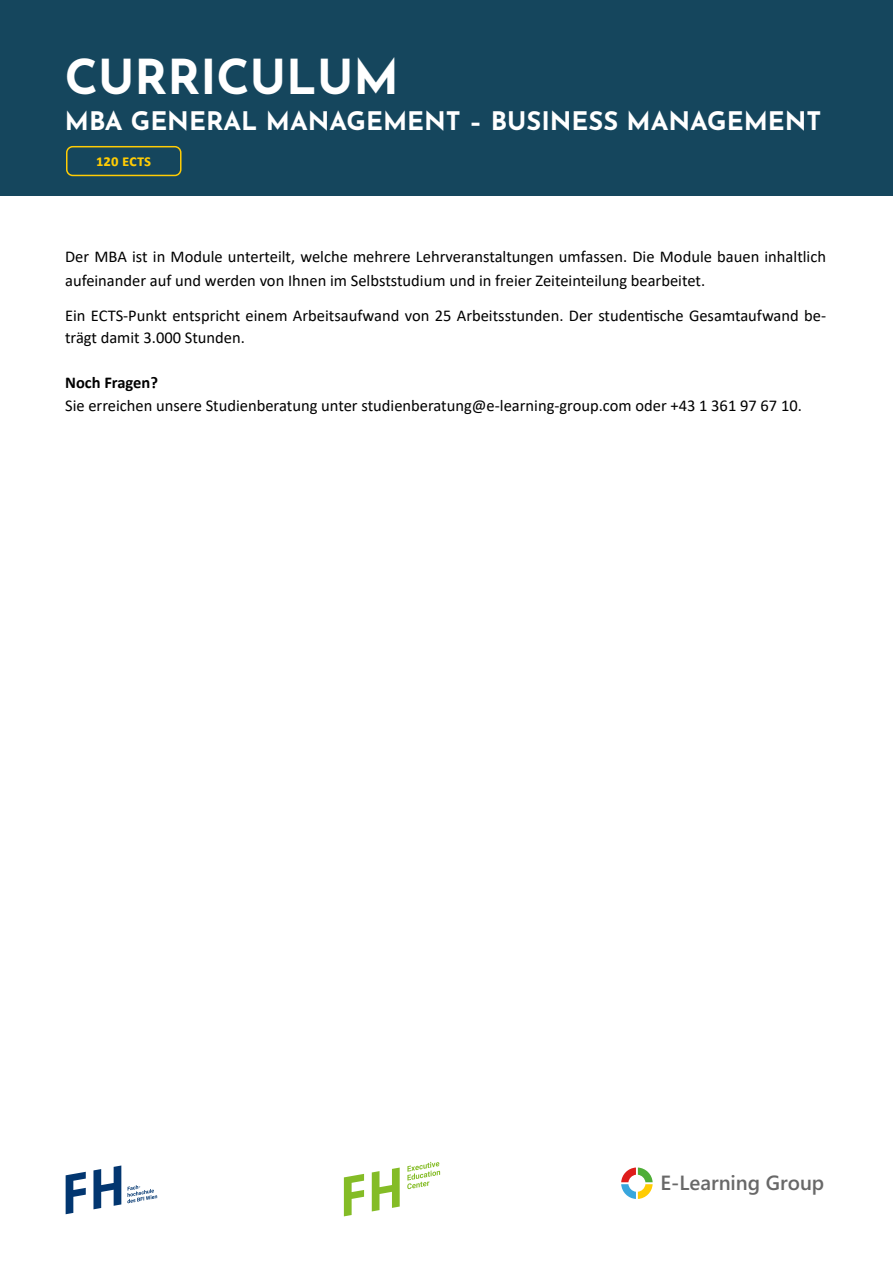
<style>
.page{position:relative;width:893px;height:1263px;background:#fff}
.page>*{position:absolute;margin:0;border:0;box-sizing:border-box;transform-origin:0 0}
.ELG_Text__SegoeUI_20px_regular{font:700 48px "Josefin Sans";color:#fff}
.ELG_Text__SegoeUI_20px_regular-2{font:700 25.5px "Josefin Sans";color:#fff}
.t1{font:600 20.55px "Segoe UI";color:#686868}
.ELG_Text__SegoeUI_20px_regular-3{font:16.5px/24px "Calibri";color:#000}
.ELG_Text__SegoeUI_20px_regular-4{font:700 16.5px "Calibri";color:#000}
.ELG_Text__SegoeUI_20px_regular-5{font:700 16.5px "Calibri";color:#ffcc04}
</style>
<div class="page">
<div style="left:0;top:0;width:893px;height:195px;background:#15465d"></div>
<div style="left:66px;top:146px;width:116px;height:30px;border:2px solid #ffcc04;border-radius:6px"></div>
<svg style="left:621px;top:1167px;width:32px;height:32px"></svg>
<svg style="left:372px;top:1167px;width:28px;height:44px"></svg>
<svg style="left:344px;top:1174px;width:20px;height:42px"></svg>
<svg style="left:407px;top:1162px;width:33px;height:27px"></svg>
<svg style="left:93px;top:1165px;width:28px;height:44px"></svg>
<svg style="left:66px;top:1172px;width:20px;height:42px"></svg>
<svg style="left:127px;top:1185px;width:30px;height:18px"></svg>
<p class="ELG_Text__SegoeUI_20px_regular" style="left:65px;top:34px;width:335px">CURRICULUM</p>
<p class="ELG_Text__SegoeUI_20px_regular-2" style="left:65px;top:98px;width:758px">MBA GENERAL MANAGEMENT – BUSINESS MANAGEMENT</p>
<p class="ELG_Text__SegoeUI_20px_regular-5" style="left:96px;top:148px;width:57px">120 ECTS</p>
<p class="ELG_Text__SegoeUI_20px_regular-3" style="left:65px;top:244px;width:762px">Der MBA ist in Module unterteilt, welche mehrere Lehrveranstaltungen umfassen. Die Module bauen inhaltlich aufeinander auf und werden von Ihnen im Selbststudium und in freier Zeiteinteilung bearbeitet.</p>
<p class="ELG_Text__SegoeUI_20px_regular-3" style="left:65px;top:304px;width:762px;line-height:22.5px">Ein ECTS-Punkt entspricht einem Arbeitsaufwand von 25 Arbeitsstunden. Der studentische Gesamtaufwand be&shy;trägt damit 3.000 Stunden.</p>
<p class="ELG_Text__SegoeUI_20px_regular-4" style="left:65px;top:371px;width:94px">Noch Fragen?</p>
<p class="ELG_Text__SegoeUI_20px_regular-3" style="left:65px;top:393px;width:738px">Sie erreichen unsere Studienberatung unter studienberatung@e-learning-group.com oder +43 1 361 97 67 10.</p>
<p class="t1" style="left:660px;top:1164px;width:165px">E-Learning Group</p>
</div>
